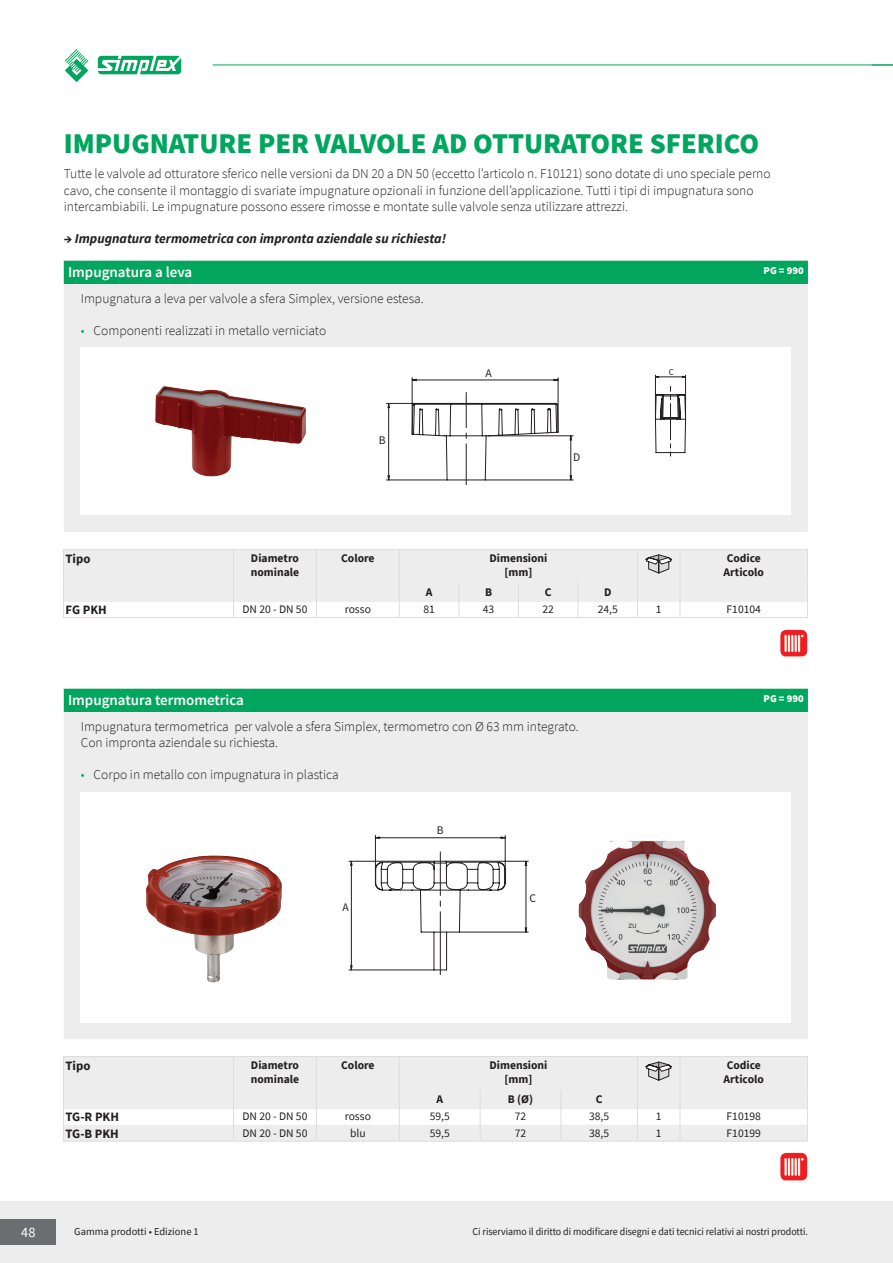
<style>
.page{position:relative;width:893px;height:1263px;background:#fff}
.page>*{position:absolute;margin:0;border:0;box-sizing:border-box;transform-origin:0 0}
.t1{font:900 28.5px "Source Sans Pro";color:#00a65d}
.t2{font:600 15px "Source Sans Pro";color:#fff}
.t3{font:14.25px "Source Sans Pro";color:#fff}
.t4{font:300 13.5px/16.2px "Source Sans Pro";color:#231f20}
.t5{font:italic 700 13.5px "Source Sans Pro";color:#231f20}
.t6{font:700 12.75px "Source Sans Pro";color:#231f20}
.t7{font:700 11.7px/14px "Source Sans Pro";color:#231f20}
.t8{font:11.7px "Source Sans Pro";color:#231f20}
.t9{font:11.55px "Source Sans Pro";color:#231f20}
.t10{font:10.5px "Source Sans Pro";letter-spacing:-.005em;color:#231f20;scale:.95 1}
.t11{font:10.5px "Source Sans Pro";letter-spacing:-.005em;color:#231f20}
.t12{font:900 10.5px "Source Sans Pro";color:#fff}
.t13{font:8.85px "Source Sans Pro";color:#231f20}
.s1{font-style:normal}
.s2{color:#00a65d}
</style>
<div class="page">
<div style="left:0;top:1201px;width:893px;height:62px;background:#ededee"></div>
<div style="left:0;top:1219px;width:55px;height:26px;background:#6c6d70"></div>
<hr style="left:213px;top:65px;width:680px;height:1px;background:#00a65d">
<svg style="left:65px;top:49px;width:23px;height:33px"></svg>
<svg style="left:98px;top:56px;width:83px;height:18px"></svg>
<div style="left:64px;top:261px;width:744px;height:23px;background:#00a65d"></div>
<div style="left:64px;top:284px;width:744px;height:248px;background:#ededee"></div>
<div style="left:81px;top:348px;width:710px;height:167px;background:#fff"></div>
<img style="left:155px;top:386px;width:151px;height:91px">
<hr style="left:485px;top:480px;width:88px;height:1px;background:#231f20">
<hr style="left:488px;top:436px;width:85px;height:1px;background:#231f20">
<hr style="left:558px;top:378px;width:1px;height:54px;background:#231f20">
<hr style="left:412px;top:378px;width:1px;height:56px;background:#231f20">
<svg style="left:386px;top:379px;width:186px;height:106px"></svg>
<hr style="left:685px;top:375px;width:1px;height:44px;background:#231f20">
<hr style="left:655px;top:375px;width:1px;height:44px;background:#231f20">
<svg style="left:656px;top:376px;width:29px;height:2px"></svg>
<svg style="left:655px;top:386px;width:31px;height:70px"></svg>
<hr style="left:63px;top:617px;width:170px;height:1px;background:#dcdddf">
<hr style="left:233px;top:617px;width:83px;height:1px;background:#dcdddf">
<hr style="left:316px;top:617px;width:83px;height:1px;background:#dcdddf">
<hr style="left:399px;top:617px;width:60px;height:1px;background:#dcdddf">
<hr style="left:459px;top:617px;width:59px;height:1px;background:#dcdddf">
<hr style="left:518px;top:617px;width:60px;height:1px;background:#dcdddf">
<hr style="left:578px;top:617px;width:59px;height:1px;background:#dcdddf">
<hr style="left:637px;top:617px;width:43px;height:1px;background:#dcdddf">
<hr style="left:680px;top:617px;width:128px;height:1px;background:#dcdddf">
<svg style="left:63px;top:549px;width:745px;height:68px"></svg>
<img style="left:781px;top:629px;width:27px;height:28px">
<div style="left:64px;top:689px;width:744px;height:23px;background:#00a65d"></div>
<div style="left:64px;top:712px;width:744px;height:327px;background:#ededee"></div>
<div style="left:81px;top:792px;width:710px;height:230px;background:#fff"></div>
<img style="left:146px;top:855px;width:136px;height:127px">
<hr style="left:505px;top:835px;width:1px;height:34px;background:#231f20">
<hr style="left:375px;top:835px;width:1px;height:34px;background:#231f20">
<hr style="left:349px;top:970px;width:85px;height:1px;background:#231f20">
<hr style="left:349px;top:861px;width:86px;height:1px;background:#231f20">
<hr style="left:446px;top:861px;width:82px;height:1px;background:#231f20">
<hr style="left:459px;top:932px;width:69px;height:1px;background:#231f20">
<svg style="left:350px;top:836px;width:177px;height:138px"></svg>
<img style="left:578px;top:841px;width:138px;height:138px">
<svg style="left:64px;top:1057px;width:743px;height:84px;fill:#ededee"></svg>
<hr style="left:63px;top:1056px;width:170px;height:1px;background:#dcdddf">
<hr style="left:63px;top:1057px;width:1px;height:33px;background:#dcdddf">
<hr style="left:233px;top:1056px;width:83px;height:1px;background:#dcdddf">
<hr style="left:233px;top:1057px;width:1px;height:33px;background:#dcdddf">
<hr style="left:316px;top:1056px;width:83px;height:1px;background:#dcdddf">
<hr style="left:316px;top:1057px;width:1px;height:33px;background:#dcdddf">
<hr style="left:399px;top:1056px;width:81px;height:1px;background:#dcdddf">
<hr style="left:399px;top:1057px;width:1px;height:33px;background:#dcdddf">
<hr style="left:480px;top:1056px;width:81px;height:1px;background:#dcdddf">
<hr style="left:561px;top:1056px;width:76px;height:1px;background:#dcdddf">
<hr style="left:637px;top:1056px;width:43px;height:1px;background:#dcdddf">
<hr style="left:637px;top:1057px;width:1px;height:33px;background:#dcdddf">
<hr style="left:680px;top:1056px;width:128px;height:1px;background:#dcdddf">
<hr style="left:680px;top:1057px;width:1px;height:33px;background:#dcdddf">
<hr style="left:807px;top:1057px;width:1px;height:33px;background:#dcdddf">
<svg style="left:63px;top:1090px;width:1px;height:51px"></svg>
<svg style="left:233px;top:1090px;width:1px;height:51px"></svg>
<svg style="left:316px;top:1090px;width:1px;height:51px"></svg>
<svg style="left:399px;top:1090px;width:1px;height:51px"></svg>
<svg style="left:480px;top:1090px;width:1px;height:51px"></svg>
<svg style="left:561px;top:1090px;width:1px;height:51px"></svg>
<svg style="left:637px;top:1090px;width:1px;height:51px"></svg>
<svg style="left:680px;top:1090px;width:1px;height:51px"></svg>
<svg style="left:807px;top:1090px;width:1px;height:51px"></svg>
<hr style="left:63px;top:1141px;width:170px;height:1px;background:#dcdddf">
<hr style="left:233px;top:1141px;width:83px;height:1px;background:#dcdddf">
<hr style="left:316px;top:1141px;width:83px;height:1px;background:#dcdddf">
<hr style="left:399px;top:1141px;width:81px;height:1px;background:#dcdddf">
<hr style="left:480px;top:1141px;width:81px;height:1px;background:#dcdddf">
<hr style="left:561px;top:1141px;width:76px;height:1px;background:#dcdddf">
<hr style="left:637px;top:1141px;width:43px;height:1px;background:#dcdddf">
<hr style="left:680px;top:1141px;width:128px;height:1px;background:#dcdddf">
<svg style="left:645px;top:1061px;width:27px;height:20px"></svg>
<img style="left:781px;top:1153px;width:27px;height:27px">
<h1 class="t1" style="left:64px;top:124px;width:697px">IMPUGNATURE PER VALVOLE AD OTTURATORE SFERICO</h1>
<p class="t4" style="left:64px;top:166px;width:708px">Tutte le valvole ad otturatore sferico nelle versioni da DN 20 a DN 50 (eccetto l’articolo n. F10121) sono dotate di uno speciale perno cavo, che consente il montaggio di svariate impugnature opzionali in funzione dell’applicazione. Tutti i tipi di impugnatura sono intercambiabili. Le impugnature possono essere rimosse e montate sulle valvole senza utilizzare attrezzi.</p>
<p class="t5" style="left:64px;top:230px;width:384px"><span class="s1">→</span> Impugnatura termometrica con impronta aziendale su richiesta!</p>
<p class="t2" style="left:68px;top:263px;width:126px">Impugnatura a leva</p>
<p class="t12" style="left:764px;top:263px;width:42px">PG = 990</p>
<p class="t4" style="left:81px;top:290px;width:345px">Impugnatura a leva per valvole a sfera Simplex, versione estesa.</p>
<p class="t4" style="left:81px;top:323px;width:247px"><span class="s2">•</span> Componenti realizzati in metallo verniciato</p>
<p class="t8" style="left:379px;top:432px;width:8px">B</p>
<p class="t8" style="left:485px;top:366px;width:8px">A</p>
<p class="t13" style="left:669px;top:366px;width:7px">C</p>
<p class="t8" style="left:573px;top:449px;width:9px">D</p>
<p class="t6" style="left:66px;top:550px;width:26px">Tipo</p>
<p class="t7" style="left:251px;top:551px;width:50px">Diametro nominale</p>
<p class="t7" style="left:341px;top:551px;width:35px">Colore</p>
<p class="t7" style="left:489px;top:551px;width:59px;text-align:center">Dimensioni [mm]</p>
<p class="t7" style="left:724px;top:551px;width:42px">Codice<br>Articolo</p>
<p class="t7" style="left:426px;top:584px;width:8px">A</p>
<p class="t7" style="left:485px;top:584px;width:9px">B</p>
<p class="t7" style="left:545px;top:584px;width:8px">C</p>
<p class="t7" style="left:604px;top:584px;width:9px">D</p>
<p class="t6" style="left:66px;top:601px;width:43px">FG PKH</p>
<p class="t9" style="left:242px;top:602px;width:66px">DN 20 - DN 50</p>
<p class="t9" style="left:345px;top:602px;width:28px">rosso</p>
<p class="t9" style="left:423px;top:602px;width:13px">81</p>
<p class="t9" style="left:483px;top:602px;width:13px">43</p>
<p class="t9" style="left:542px;top:602px;width:13px">22</p>
<p class="t9" style="left:598px;top:602px;width:22px">24,5</p>
<p class="t9" style="left:656px;top:602px;width:7px">1</p>
<p class="t9" style="left:727px;top:602px;width:36px">F10104</p>
<p class="t2" style="left:68px;top:691px;width:177px">Impugnatura termometrica</p>
<p class="t12" style="left:764px;top:691px;width:42px">PG = 990</p>
<p class="t4" style="left:81px;top:718px;width:499px">Impugnatura termometrica per valvole a sfera Simplex, termometro con Ø 63 mm integrato.<br>Con impronta aziendale su richiesta.</p>
<p class="t4" style="left:81px;top:767px;width:259px"><span class="s2">•</span> Corpo in metallo con impugnatura in plastica</p>
<p class="t8" style="left:342px;top:900px;width:8px">A</p>
<p class="t8" style="left:437px;top:823px;width:8px">B</p>
<p class="t8" style="left:529px;top:891px;width:8px">C</p>
<p class="t6" style="left:66px;top:1057px;width:26px">Tipo</p>
<p class="t7" style="left:251px;top:1058px;width:50px">Diametro nominale</p>
<p class="t7" style="left:341px;top:1058px;width:35px">Colore</p>
<p class="t7" style="left:489px;top:1058px;width:59px;text-align:center">Dimensioni [mm]</p>
<p class="t7" style="left:724px;top:1058px;width:42px">Codice<br>Articolo</p>
<p class="t7" style="left:436px;top:1092px;width:8px">A</p>
<p class="t7" style="left:508px;top:1092px;width:27px">B (Ø)</p>
<p class="t7" style="left:596px;top:1092px;width:8px">C</p>
<p class="t6" style="left:66px;top:1108px;width:55px">TG-R PKH</p>
<p class="t9" style="left:242px;top:1109px;width:66px">DN 20 - DN 50</p>
<p class="t9" style="left:345px;top:1109px;width:28px">rosso</p>
<p class="t9" style="left:430px;top:1109px;width:22px">59,5</p>
<p class="t9" style="left:515px;top:1109px;width:13px">72</p>
<p class="t9" style="left:589px;top:1109px;width:22px">38,5</p>
<p class="t9" style="left:656px;top:1109px;width:7px">1</p>
<p class="t9" style="left:727px;top:1109px;width:36px">F10198</p>
<p class="t6" style="left:66px;top:1125px;width:55px">TG-B PKH</p>
<p class="t9" style="left:242px;top:1126px;width:66px">DN 20 - DN 50</p>
<p class="t9" style="left:350px;top:1126px;width:17px">blu</p>
<p class="t9" style="left:430px;top:1126px;width:22px">59,5</p>
<p class="t9" style="left:515px;top:1126px;width:13px">72</p>
<p class="t9" style="left:589px;top:1126px;width:22px">38,5</p>
<p class="t9" style="left:656px;top:1126px;width:7px">1</p>
<p class="t9" style="left:727px;top:1126px;width:36px">F10199</p>
<p class="t3" style="left:21px;top:1223px;width:16px">48</p>
<p class="t11" style="left:74px;top:1224px;width:126px">Gamma prodotti • Edizione 1</p>
<p class="t10" style="left:473px;top:1224px;width:355px">Ci riserviamo il diritto di modificare disegni e dati tecnici relativi ai nostri prodotti.</p>
</div>
